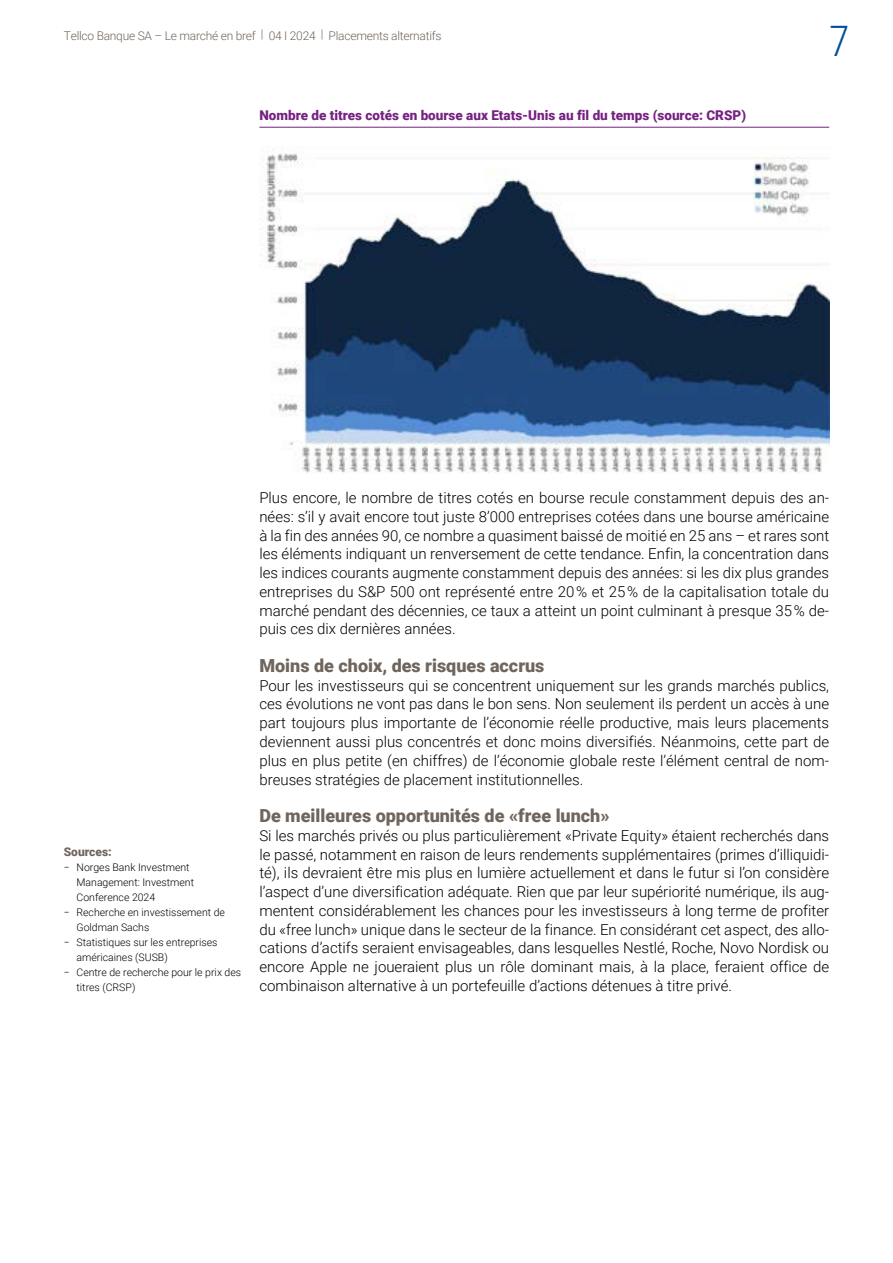
<style>
.page{position:relative;width:893px;height:1263px;background:#fff}
.page>*{position:absolute;margin:0;border:0;box-sizing:border-box;transform-origin:0 0}
.t1{font:300 42px "Roboto Condensed";color:#004f9f}
.t2{font:900 18px "Roboto";color:#70655c}
.t3{font:300 15px/18.8px "Roboto";color:#000;text-align:justify}
.t4{font:900 13.5px "Roboto";color:#762282}
.t5{font:300 12px "Roboto";letter-spacing:-.02em;color:#70655c}
.t6{font:900 12px "Roboto";color:#70655c}
.t7{font:300 10.5px/15px "Roboto";color:#000}
.s1{font-family:"Roboto Condensed"}
</style>
<div class="page">
<hr style="left:259px;top:127px;width:570px;height:1px;background:#762282">
<img style="left:259px;top:153px;width:570px;height:320px">
<p class="t5" style="left:64px;top:27px;width:379px">Tellco Banque SA – Le marché en bref | 04 Ι 2024 | Placements alternatifs</p>
<p class="t4" style="left:259px;top:106px;width:488px">Nombre de titres cotés en bourse aux Etats-Unis au fil du temps (source: CRSP)</p>
<h1 class="t1" style="left:829px;top:11px;width:22px">7</h1>
<p class="t6" style="left:64px;top:843px;width:49px">Sources:</p>
<p class="t7" style="left:77px;top:859px;width:119px;text-indent:-13px"><span class="s1">–</span> Norges Bank Investment<br>Management: Investment<br>Conference 2024</p>
<p class="t7" style="left:77px;top:904px;width:150px;text-indent:-13px"><span class="s1">–</span> Recherche en investissement de<br>Goldman Sachs</p>
<p class="t7" style="left:77px;top:934px;width:142px;text-indent:-13px"><span class="s1">–</span> Statistiques sur les entreprises américaines (SUSB)</p>
<p class="t7" style="left:77px;top:964px;width:166px;text-indent:-13px"><span class="s1">–</span> Centre de recherche pour le prix des titres (CRSP)</p>
<p class="t3" style="left:259px;top:488px;width:571px">Plus encore, le nombre de titres cotés en bourse recule constamment depuis des an&shy;nées: s’il y avait encore tout juste 8’000 entreprises cotées dans une bourse américaine à la fin des années 90, ce nombre a quasiment baissé de moitié en 25 ans – et rares sont les éléments indiquant un renversement de cette tendance. Enfin, la concentration dans les indices courants augmente constamment depuis des années: si les dix plus grandes entreprises du S&amp;P 500 ont représenté entre 20 % et 25 % de la capitalisation totale du marché pendant des décennies, ce taux a atteint un point culminant à presque 35 % de&shy;puis ces dix dernières années.</p>
<p class="t2" style="left:259px;top:653px;width:287px">Moins de choix, des risques accrus</p>
<p class="t3" style="left:259px;top:675px;width:571px">Pour les investisseurs qui se concentrent uniquement sur les grands marchés publics, ces évolutions ne vont pas dans le bon sens. Non seulement ils perdent un accès à une part toujours plus importante de l’économie réelle productive, mais leurs placements deviennent aussi plus concentrés et donc moins diversifiés. Néanmoins, cette part de plus en plus petite (en chiffres) de l’économie globale reste l’élément central de nom&shy;breuses stratégies de placement institutionnelles.</p>
<p class="t2" style="left:259px;top:803px;width:352px">De meilleures opportunités de «free lunch»</p>
<p class="t3" style="left:259px;top:825px;width:571px">Si les marchés privés ou plus particulièrement «Private Equity» étaient recherchés dans le passé, notamment en raison de leurs rendements supplémentaires (primes d’illiquidi&shy;té), ils devraient être mis plus en lumière actuellement et dans le futur si l’on considère l’aspect d’une diversification adéquate. Rien que par leur supériorité numérique, ils aug&shy;mentent considérablement les chances pour les investisseurs à long terme de profiter du «free lunch» unique dans le secteur de la finance. En considérant cet aspect, des allo&shy;cations d’actifs seraient envisageables, dans lesquelles Nestlé, Roche, Novo Nordisk ou encore Apple ne joueraient plus un rôle dominant mais, à la place, feraient office de combinaison alternative à un portefeuille d’actions détenues à titre privé.</p>
</div>
